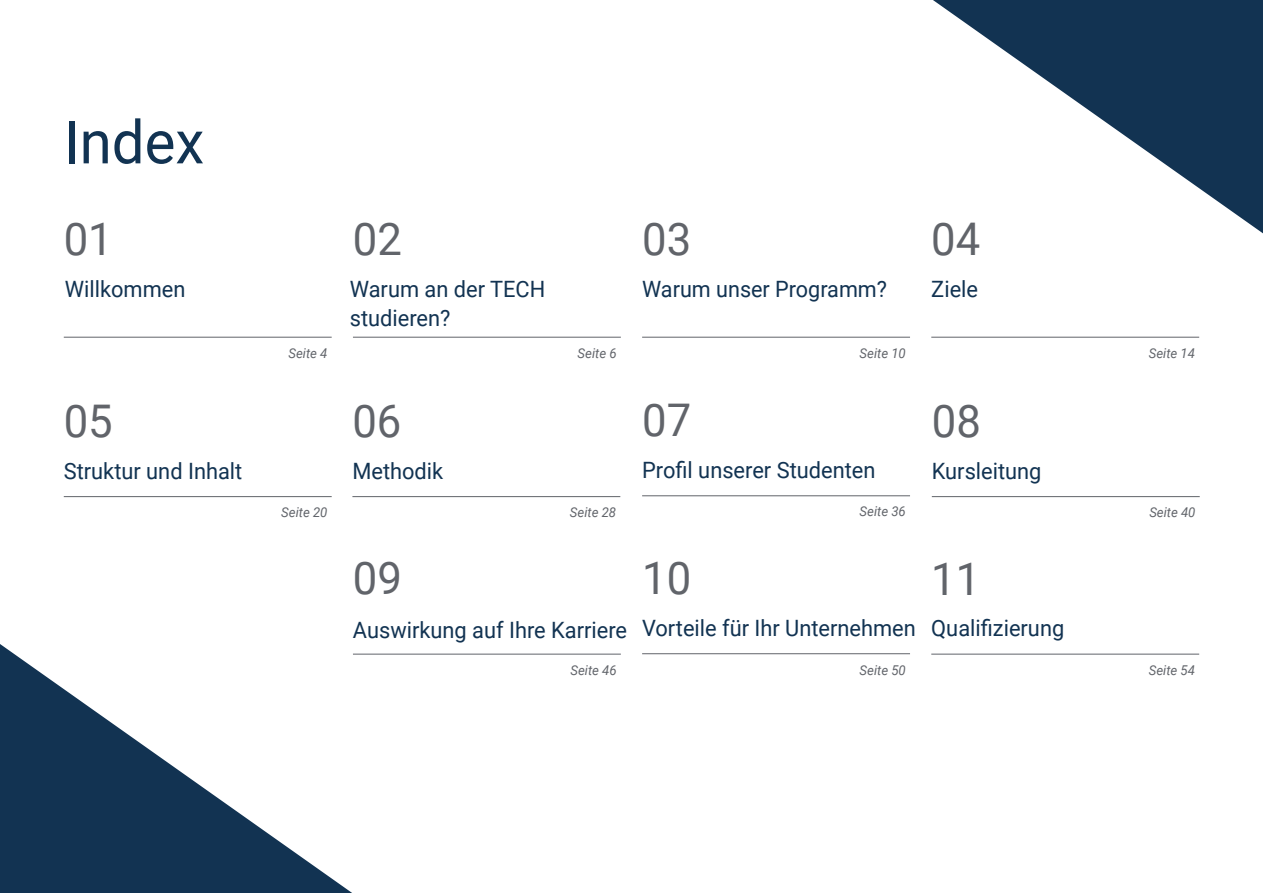
<style>
.page{position:relative;width:1263px;height:893px;background:#fff}
.page>*{position:absolute;margin:0;border:0;box-sizing:border-box;transform-origin:0 0}
.t1{font:60px "Roboto";color:#123352}
.t2{font:45px "Roboto";color:#61646a}
.t3{font:22.5px/28.5px "Roboto";color:#123352}
.t4{font:22.5px "Roboto";color:#123352;scale:.96 1}
.t5{font:italic 13.5px "Roboto";color:#61646a}
</style>
<div class="page">
<hr style="left:64px;top:337px;width:268px;height:1px;background:#61646a">
<hr style="left:64px;top:496px;width:268px;height:1px;background:#61646a">
<hr style="left:353px;top:337px;width:268px;height:1px;background:#61646a">
<hr style="left:352px;top:496px;width:268px;height:1px;background:#61646a">
<hr style="left:353px;top:654px;width:268px;height:1px;background:#61646a">
<hr style="left:642px;top:653px;width:268px;height:1px;background:#61646a">
<hr style="left:931px;top:654px;width:268px;height:1px;background:#61646a">
<hr style="left:642px;top:337px;width:268px;height:1px;background:#61646a">
<hr style="left:642px;top:495px;width:268px;height:1px;background:#61646a">
<hr style="left:932px;top:496px;width:268px;height:1px;background:#61646a">
<hr style="left:931px;top:337px;width:268px;height:1px;background:#61646a">
<svg style="left:0;top:644px;width:352px;height:249px"></svg>
<svg style="left:933px;top:0;width:330px;height:233px"></svg>
<h1 class="t1" style="left:64px;top:100px;width:142px">Index</h1>
<h2 class="t2" style="left:64px;top:207px;width:51px">01</h2>
<h2 class="t2" style="left:353px;top:207px;width:51px">02</h2>
<h2 class="t2" style="left:642px;top:207px;width:51px">03</h2>
<h2 class="t2" style="left:931px;top:207px;width:51px">04</h2>
<p class="t3" style="left:65px;top:274px;width:122px">Willkommen</p>
<p class="t3" style="left:931px;top:274px;width:48px">Ziele</p>
<p class="t3" style="left:350px;top:274px;width:197px">Warum an der TECH studieren?</p>
<p class="t4" style="left:642px;top:273px;width:257px">Warum unser Programm?</p>
<h2 class="t2" style="left:64px;top:389px;width:51px">05</h2>
<p class="t3" style="left:64px;top:456px;width:180px">Struktur und Inhalt</p>
<p class="t5" style="left:288px;top:344px;width:40px">Seite 4</p>
<h2 class="t2" style="left:352px;top:389px;width:51px">06</h2>
<p class="t5" style="left:578px;top:344px;width:40px">Seite 6</p>
<p class="t5" style="left:860px;top:344px;width:48px">Seite 10</p>
<h2 class="t2" style="left:642px;top:388px;width:51px">07</h2>
<h2 class="t2" style="left:932px;top:389px;width:51px">08</h2>
<p class="t3" style="left:352px;top:456px;width:92px">Methodik</p>
<p class="t3" style="left:642px;top:455px;width:235px">Profil unserer Studenten</p>
<p class="t3" style="left:932px;top:456px;width:111px">Kursleitung</p>
<p class="t5" style="left:1149px;top:344px;width:48px">Seite 14</p>
<p class="t5" style="left:281px;top:502px;width:48px">Seite 20</p>
<p class="t5" style="left:570px;top:502px;width:48px">Seite 28</p>
<p class="t5" style="left:860px;top:502px;width:48px">Seite 36</p>
<p class="t5" style="left:1149px;top:502px;width:48px">Seite 40</p>
<h2 class="t2" style="left:353px;top:547px;width:51px">09</h2>
<h2 class="t2" style="left:642px;top:547px;width:51px">10</h2>
<h2 class="t2" style="left:931px;top:547px;width:51px">11</h2>
<p class="t3" style="left:353px;top:615px;width:276px">Auswirkung auf Ihre Karriere</p>
<p class="t3" style="left:642px;top:613px;width:424px">Vorteile für Ihr Unternehmen Qualifizierung</p>
<p class="t5" style="left:570px;top:661px;width:48px">Seite 46</p>
<p class="t5" style="left:860px;top:661px;width:48px">Seite 50</p>
<p class="t5" style="left:1149px;top:661px;width:48px">Seite 54</p>
</div>
